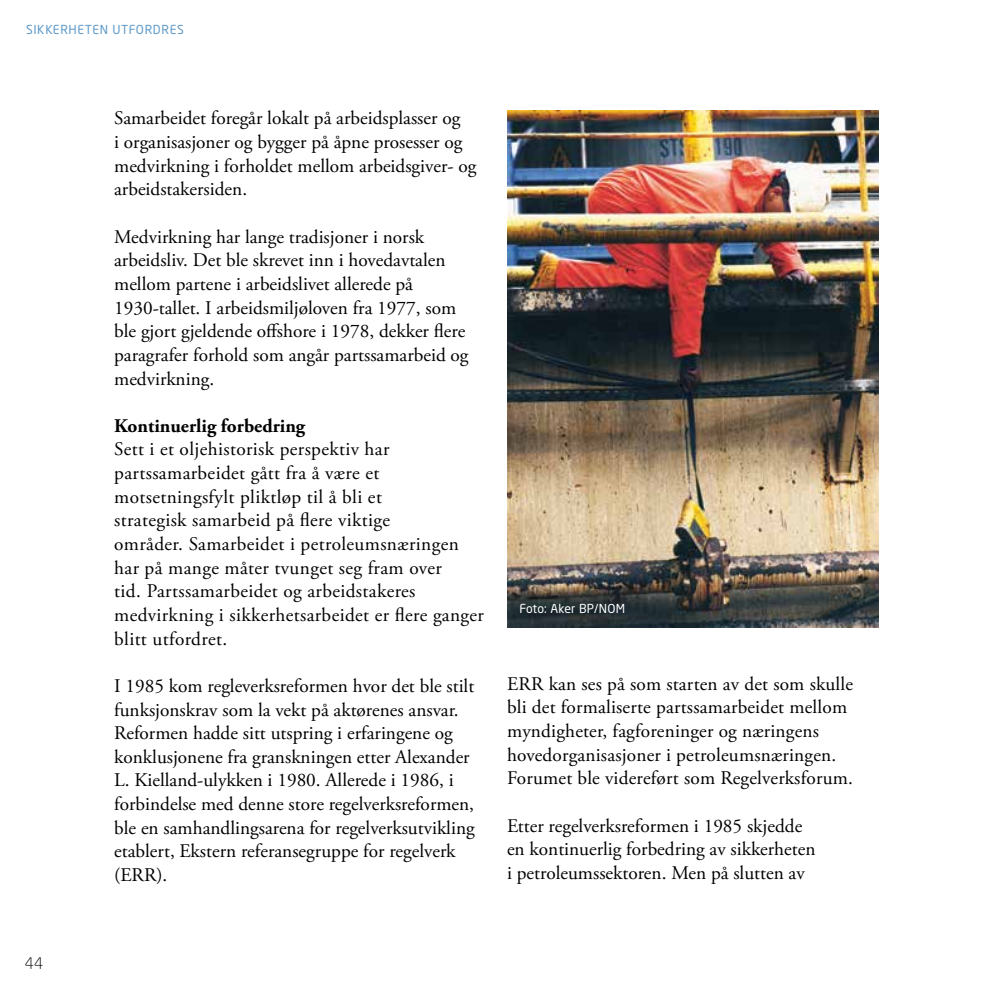
<style>
.page{position:relative;width:993px;height:993px;background:#fff}
.page>*{position:absolute;margin:0;border:0;box-sizing:border-box;transform-origin:0 0}
.t1{font:19.25px/23.6px "Adobe Garamond Pro";color:#000}
.t2{font:19.25px/23.6px "Adobe Garamond Pro";letter-spacing:.02em;color:#000}
.t3{font:700 19.25px "Adobe Garamond Pro";color:#000}
.t4{font:300 15.75px "Neo Sans Std";color:#000}
.t5{font:12.25px "Neo Sans Std";letter-spacing:.05em;color:#5f9ac9}
.t6{font:12.25px "Neo Sans Std";letter-spacing:.02em;color:#fff}
</style>
<div class="page">
<img style="left:507px;top:110px;width:371px;height:517px">
<p class="t5" style="left:26px;top:22px;width:159px">SIKKERHETEN UTFORDRES</p>
<p class="t4" style="left:25px;top:953px;width:20px">44</p>
<p class="t1" style="left:114px;top:107px;width:363px">Samarbeidet foregår lokalt på arbeidsplasser og<br>i organisasjoner og bygger på åpne prosesser og medvirkning i forholdet mellom arbeidsgiver- og arbeidstakersiden.</p>
<p class="t1" style="left:114px;top:225px;width:356px">Medvirkning har lange tradisjoner i norsk arbeidsliv. Det ble skrevet inn i hovedavtalen mellom partene i arbeidslivet allerede på 1930-tallet. I arbeidsmiljøloven fra 1977, som ble gjort gjeldende offshore i 1978, dekker flere paragrafer forhold som angår partssamarbeid og medvirkning.</p>
<p class="t3" style="left:114px;top:414px;width:192px">Kontinuerlig forbedring</p>
<p class="t2" style="left:114px;top:438px;width:371px">Sett i et oljehistorisk perspektiv har partssamarbeidet gått fra å være et motsetningsfylt pliktløp til å bli et<br>strategisk samarbeid på flere viktige<br>områder. Samarbeidet i petroleumsnæringen har på mange måter tvunget seg fram over<br>tid. Partssamarbeidet og arbeidstakeres medvirkning i sikkerhetsarbeidet er flere ganger blitt utfordret.</p>
<p class="t1" style="left:114px;top:674px;width:362px">I 1985 kom regleverksreformen hvor det ble stilt funksjonskrav som la vekt på aktørenes ansvar.<br>Reformen hadde sitt utspring i erfaringene og konklusjonene fra granskningen etter Alexander L. Kielland-ulykken i 1980. Allerede i 1986, i forbindelse med denne store regelverksreformen, ble en samhandlingsarena for regelverksutvikling etablert, Ekstern referansegruppe for regelverk (ERR).</p>
<p class="t1" style="left:507px;top:672px;width:347px">ERR kan ses på som starten av det som skulle bli det formaliserte partssamarbeidet mellom myndigheter, fagforeninger og næringens hovedorganisasjoner i petroleumsnæringen.<br>Forumet ble videreført som Regelverksforum.</p>
<p class="t6" style="left:519px;top:600px;width:107px">Foto: Aker BP/NOM</p>
<p class="t1" style="left:507px;top:814px;width:310px">Etter regelverksreformen i 1985 skjedde en kontinuerlig forbedring av sikkerheten i petroleumssektoren. Men på slutten av</p>
</div>
